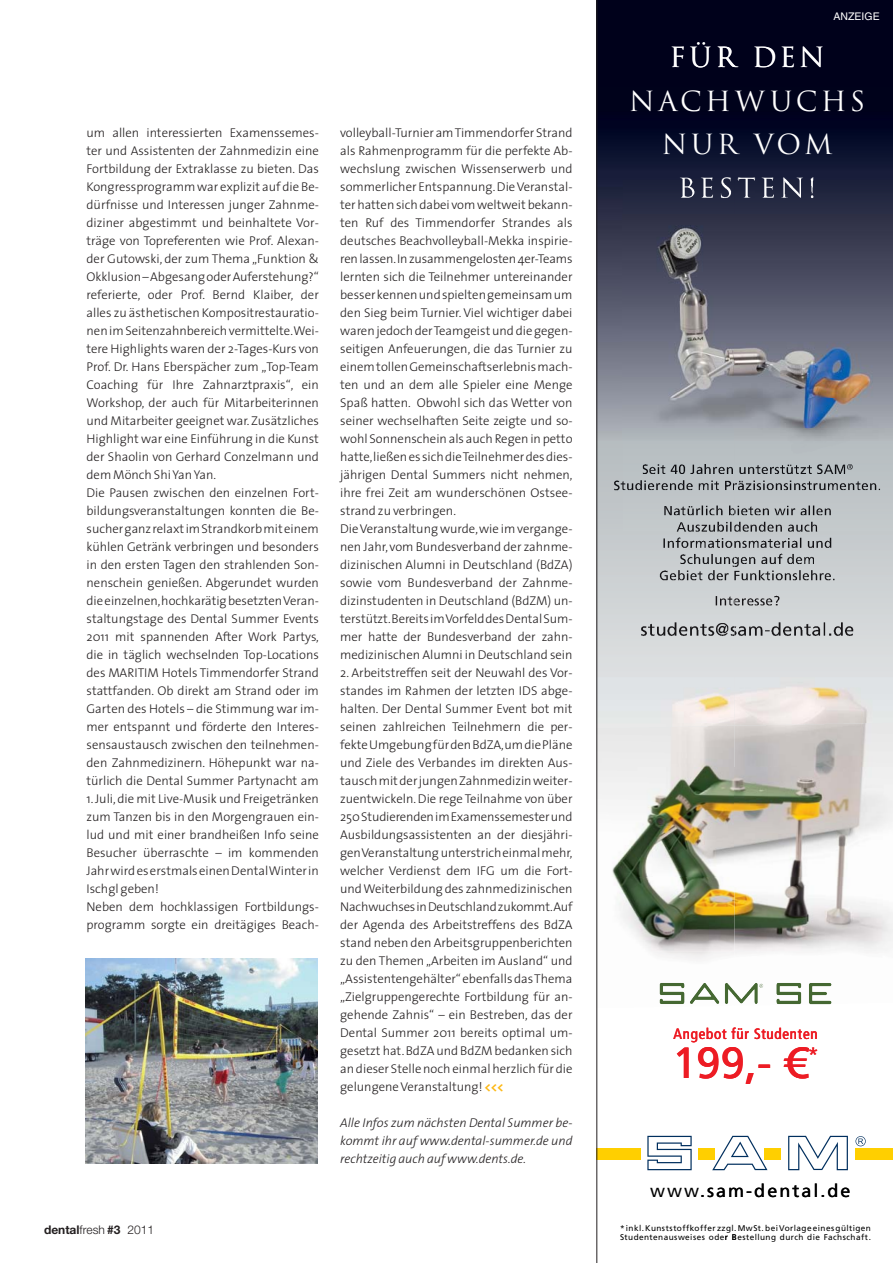
<style>
.page{position:relative;width:893px;height:1263px;background:#fff}
.page>*{position:absolute;margin:0;border:0;box-sizing:border-box;transform-origin:0 0}
.t1{font:43.5px "Frutiger Roman+T42";color:#ed1c24}
.t2{font:27px/43.5px "Trajan Pro";letter-spacing:.125em;color:#fff;text-align:center}
.t3{font:19.5px "Frutiger Roman+T42";color:#ed1c24}
.t4{font:18px "Frutiger Roman+T42";letter-spacing:.11em;color:#000}
.t5{font:15px "Frutiger Cn+T42";letter-spacing:.05em;color:#ed1c24}
.t6{font:300 12.75px/18px "The Sans";color:#231f20}
.t7{font:italic 300 12.75px/18px "The Sans";color:#231f20;text-align:justify}
.t8{font:300 12px "Helvetica Neue";color:#231f20}
.t9{font:10.5px "Helvetica";color:#fff}
.t10{font:8.25px/9.9px "Frutiger Roman+T42";letter-spacing:.05em;color:#000}
.s1{font-weight:700;color:#fdb813}
.s2{font-weight:700}
</style>
<div class="page">
<img style="left:85px;top:959px;width:233px;height:204px">
<img style="left:597px;top:441px;width:296px;height:236px">
<div style="left:596px;top:0;width:297px;height:191px;background:#00011b"></div>
<img style="left:597px;top:88px;width:296px;height:353px">
<svg style="left:647px;top:1136px;width:45px;height:34px"></svg>
<svg style="left:712px;top:1136px;width:55px;height:34px"></svg>
<svg style="left:788px;top:1136px;width:60px;height:34px"></svg>
<div style="left:699px;top:1148px;width:16px;height:12px;background:#ffcf00"></div>
<div style="left:764px;top:1148px;width:17px;height:12px;background:#ffcf00"></div>
<div style="left:855px;top:1148px;width:38px;height:12px;background:#ffcf00"></div>
<div style="left:596px;top:1148px;width:44px;height:12px;background:#ffcf00"></div>
<svg style="left:855px;top:1136px;width:11px;height:10px"></svg>
<svg style="left:660px;top:983px;width:24px;height:16px"></svg>
<svg style="left:692px;top:983px;width:71px;height:16px"></svg>
<svg style="left:776px;top:983px;width:25px;height:15px"></svg>
<svg style="left:809px;top:983px;width:22px;height:15px"></svg>
<hr style="left:599px;top:0;width:135px;height:1px;background:#000">
<hr style="left:892px;top:0;width:1px;height:30px;background:#000">
<hr style="left:753px;top:0;width:140px;height:1px;background:#000">
<img style="left:623px;top:180px;width:270px;height:351px">
<svg style="left:762px;top:180px;width:12px;height:18px"></svg>
<svg style="left:738px;top:191px;width:17px;height:7px"></svg>
<img style="left:738px;top:180px;width:17px;height:11px">
<img style="left:781px;top:180px;width:22px;height:18px">
<img style="left:781px;top:187px;width:20px;height:11px">
<svg style="left:811px;top:180px;width:3px;height:18px"></svg>
<img style="left:643px;top:464px;width:202px;height:10px">
<img style="left:643px;top:472px;width:90px;height:2px">
<svg style="left:614px;top:480px;width:9px;height:10px"></svg>
<img style="left:623px;top:480px;width:257px;height:10px">
<img style="left:677px;top:521px;width:140px;height:11px">
<img style="left:664px;top:505px;width:167px;height:8px">
<img style="left:664px;top:513px;width:167px;height:2px">
<img style="left:677px;top:529px;width:140px;height:2px">
<img style="left:663px;top:537px;width:168px;height:11px">
<img style="left:663px;top:546px;width:69px;height:2px">
<img style="left:680px;top:554px;width:134px;height:7px">
<img style="left:680px;top:561px;width:134px;height:6px">
<img style="left:660px;top:570px;width:174px;height:10px">
<img style="left:661px;top:578px;width:65px;height:2px">
<img style="left:740px;top:473px;width:105px;height:1px">
<svg style="left:847px;top:464px;width:6px;height:6px"></svg>
<img style="left:738px;top:489px;width:142px;height:1px">
<img style="left:734px;top:546px;width:97px;height:2px">
<img style="left:734px;top:579px;width:100px;height:1px">
<img style="left:597px;top:728px;width:137px;height:154px">
<img style="left:716px;top:596px;width:63px;height:9px">
<img style="left:597px;top:677px;width:137px;height:51px">
<img style="left:641px;top:622px;width:212px;height:12px">
<img style="left:641px;top:634px;width:212px;height:2px">
<img style="left:734px;top:726px;width:159px;height:156px">
<img style="left:734px;top:601px;width:44px;height:4px">
<img style="left:734px;top:677px;width:159px;height:49px">
<img style="left:597px;top:882px;width:296px;height:70px">
<img style="left:597px;top:999px;width:132px;height:9px">
<img style="left:734px;top:998px;width:98px;height:7px">
<hr style="left:596px;top:0;width:1px;height:1263px;background:#231f20">
<p class="t6" style="left:87px;top:125px;width:234px">um allen interessierten Examenssemes&shy;ter und As sis tenten der Zahnmedizin eine Fortbildung der Ex tra klasse zu bieten. Das Kon gressprogramm war explizit auf die Be - dürf nisse und Interessen junger Zahn me - diziner abgestimmt und beinhaltete Vor - träge von Top referenten wie Prof. Alexan&shy;der Gutowski, der zum Thema „Funktion &amp; Okklusion –Abgesang oder Auf erstehung?“ referierte, oder Prof. Bernd Klaiber, der al les zu ästhetischen Kompositrestauratio - nen im Sei tenzahnbereich vermittelte. Wei - tere Highlights waren der 2-Tages-Kurs von Prof. Dr. Hans Eberspächer zum „Top-Team Coaching für Ihre Zahnarztpraxis“, ein Workshop, der auch für Mitarbeiterinnen und Mitarbeiter geeignet war. Zusätzliches Highlight war eine Einführung in die Kunst der Shaolin von Ger hard Conzelmann und dem Mönch Shi Yan Yan.<br>Die Pausen zwischen den einzelnen Fort - bildungsver anstaltungen konnten die Be - su cher ganz relaxt im Strandkorb mit einem kühlen Getränk verbringen und besonders in den ersten Tagen den strahlenden Son - nenschein genießen. Abgerundet wurden die einzelnen, hochkarätig besetzten Veran - staltungs tage des Dental Summer Events 2011 mit spannenden After Work Partys, die in täglich wechselnden Top-Locations des MARITIM Hotels Timmendorfer Strand statt fanden. Ob direkt am Strand oder im Garten des Hotels – die Stimmung war im&shy;mer entspannt und förderte den Interes - sen saustausch zwischen den teilnehmen&shy;den Zahnmedizinern. Höhe punkt war na - türlich die Dental Summer Partynacht am</p>
<p class="t6" style="left:87px;top:791px;width:234px">1. Juli, die mit Live-Musik und Freigetränken zum Tanzen bis in den Morgengrauen ein&shy;lud und mit einer brand heißen Info seine Besucher überraschte – im kommenden Jahr wird es erstmals einen Dental Winter in Ischgl geben!<br>Neben dem hochklassigen Fortbildungs - pro gramm sorg te ein dreitägiges Beach -</p>
<p class="t6" style="left:340px;top:125px;width:234px">volley ball-Turnier am Tim mendorfer Strand als Rahmenprogramm für die perfekte Ab - wechslung zwischen Wissenserwerb und sommerlicher Entspannung. Die Veranstal&shy;ter hatten sich dabei vom weltweit bekann&shy;ten Ruf des Tim mendorfer Strandes als deut sches Beachvolleyball-Mekka inspirie&shy;ren lassen. In zusammengelosten 4er-Teams lernten sich die Teilnehmer untereinander bes ser kennen und spielten gemeinsam um den Sieg beim Turnier. Viel wichtiger dabei waren jedoch der Teamgeist und die gegen&shy;seitigen Anfeuerungen, die das Turnier zu einem tollen Gemeinschaftserlebnis mach&shy;ten und an dem alle Spieler eine Menge Spaß hatten. Obwohl sich das Wetter von seiner wechselhaften Seite zeigte und so&shy;wohl Sonnenschein als auch Regen in petto hatte, ließen es sich die Teilneh mer des dies&shy;jährigen Dental Summers nicht nehmen, ihre frei Zeit am wunderschönen Ostsee - strand zu verbringen.<br>Die Veranstaltung wurde, wie im vergange&shy;nen Jahr, vom Bundesverband der zahnme&shy;dizinischen Alumni in Deutschland (BdZA) sowie vom Bundesverband der Zahnme - dizin studenten in Deutschland (BdZM) un - ter stützt. Bereits im Vorfeld des Dental Sum - mer hatte der Bundesverband der zahn - medizinischen Alumni in Deutschland sein</p>
<p class="t6" style="left:340px;top:665px;width:234px;text-align:justify">2. Arbeitstreffen seit der Neuwahl des Vor - standes im Rahmen der letzten IDS abge&shy;halten. Der Dental Summer Event bot mit seinen zahlreichen Teilnehmern die per&shy;fekte Umgebung für den BdZA, um die Pläne und Ziele des Verbandes im direkten Aus - tausch mit der jungen Zahnmedizin weiter&shy;zuentwickeln. Die rege Teilnahme von über 250 Studierenden im Examenssemester und Ausbil dungs assistenten an der diesjähri&shy;gen Veranstaltung unterstrich einmal mehr, welcher Verdienst dem IFG um die Fort&shy;und Weiterbildung des zahnmedizinischen Nach wuchses in Deutschland zukommt. Auf der Agenda des Arbeitstreffens des BdZA stand neben den Arbeitsgruppen berichten zu den Themen „Ar beiten im Aus land“ und „Assistentengehälter“ ebenfalls das Thema „Zielgruppengerechte Fortbil dung für an&shy;gehende Zahnis“ – ein Bestreben, das der Dental Summer 2011 bereits optimal um - gesetzt hat. BdZA und BdZM bedanken sich an dieser Stelle noch einmal herzlich für die gelungene Veran stal tung! <span class="s1">&lt;&lt;&lt;</span></p>
<p class="t7" style="left:340px;top:1115px;width:234px">Alle Infos zum nächsten Dental Summer be&shy;kommt ihr auf www.dental-summer.de und rechtzeitig auch auf www.dents.de.</p>
<p class="t8" style="left:44px;top:1222px;width:112px"><span class="s2">dental</span>fresh <span class="s2">#3</span> 2011</p>
<h2 class="t2" style="left:669px;top:36px;width:157px">FÜR DEN</h2>
<p class="t9" style="left:834px;top:13px;width:48px">ANZEIGE</p>
<h2 class="t2" style="left:629px;top:80px;width:237px">NACHWUCHS<br>NUR VOM<br>BESTEN!</h2>
<p class="t5" style="left:673px;top:1027px;width:146px">Angebot für Studenten</p>
<h1 class="t1" style="left:672px;top:1045px;width:137px">199,- €</h1>
<h3 class="t3" style="left:808px;top:1047px;width:12px">*</h3>
<h3 class="t4" style="left:650px;top:1183px;width:202px">www.sam-dental.de</h3>
<p class="t10" style="left:620px;top:1223px;width:252px">* inkl. Kunststoffkoffer zzgl. MwSt. bei Vorlage eines gültigen<br>Studentenausweises oder Bestellung durch die Fachschaft.</p>
</div>
